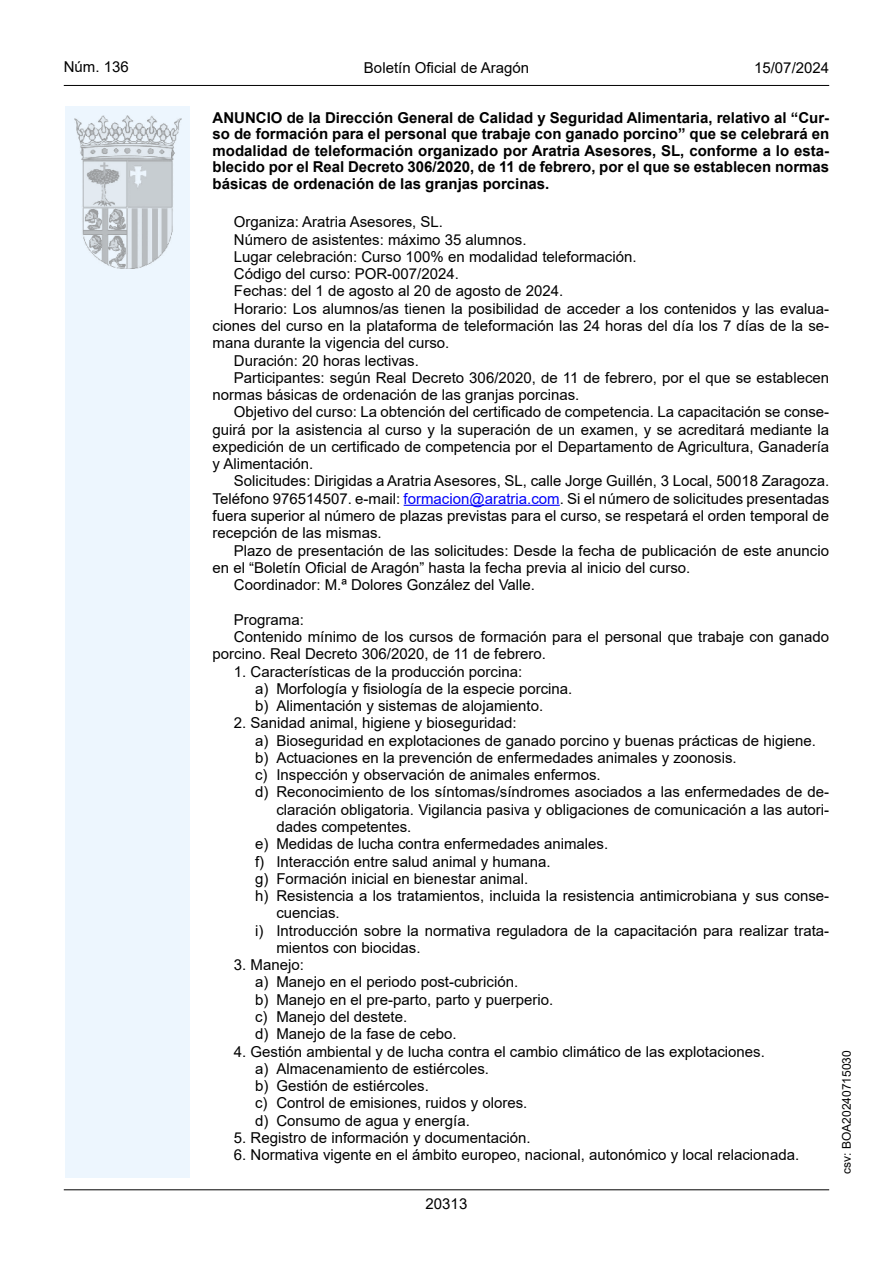
<style>
.page{position:relative;width:893px;height:1263px;background:#fff}
.page>*{position:absolute;margin:0;border:0;box-sizing:border-box;transform-origin:0 0}
.inicio_de_parrafo{font:15px/17.2px "Arial";color:#000;text-align:justify}
.Sangrado_02{font:15px/17.2px "Arial";color:#000}
.Titulo_text{font:700 15px/16.5px "Arial";color:#000;text-align:justify}
.estilo_head-c{font:15px "Arial";color:#000}
.estilo_head-d{font:15px "Arial MT2";color:#000}
.estilo_head-i{font:15px "Arial MT2";color:#000}
.numero_pagina{font:15px "Arial MT2";color:#000}
.estilo_head-i-2{font:12px "Arial MT2";color:#000}
.s1{color:#0000fa}
</style>
<div class="page">
<div style="left:65px;top:106px;width:125px;height:1072px;background:#edf6fe"></div>
<img style="left:75px;top:115px;width:106px;height:153px">
<hr style="left:64px;top:85px;width:765px;height:1px;background:#000">
<hr style="left:64px;top:1189px;width:765px;height:1px;background:#000">
<hr style="left:404px;top:505px;width:156px;height:1px;background:#0000fa">
<p class="estilo_head-i" style="left:64px;top:57px;width:67px">Núm. 136</p>
<p class="estilo_head-c" style="left:364px;top:57px;width:167px">Boletín Oficial de Aragón</p>
<p class="estilo_head-d" style="left:754px;top:57px;width:77px">15/07/2024</p>
<p class="Titulo_text" style="left:213px;top:110px;width:618px">ANUNCIO de la Dirección General de Calidad y Seguridad Alimentaria, relativo al “Cur&shy;so de formación para el personal que trabaje con ganado porcino” que se celebrará en modalidad de teleformación organizado por Aratria Asesores, SL, conforme a lo esta&shy;blecido por el Real Decreto 306/2020, de 11 de febrero, por el que se establecen normas básicas de ordenación de las granjas porcinas.</p>
<p class="inicio_de_parrafo" style="left:234px;top:213px;width:211px">Organiza: Aratria Asesores, SL.</p>
<p class="inicio_de_parrafo" style="left:234px;top:231px;width:294px">Número de asistentes: máximo 35 alumnos.</p>
<p class="inicio_de_parrafo" style="left:234px;top:248px;width:404px">Lugar celebración: Curso 100% en modalidad teleformación.</p>
<p class="inicio_de_parrafo" style="left:234px;top:265px;width:227px">Código del curso: POR-007/2024.</p>
<p class="inicio_de_parrafo" style="left:234px;top:282px;width:331px">Fechas: del 1 de agosto al 20 de agosto de 2024.</p>
<p class="inicio_de_parrafo" style="left:213px;top:300px;width:618px;text-indent:21px">Horario: Los alumnos/as tienen la posibilidad de acceder a los contenidos y las evalua&shy;ciones del curso en la plataforma de teleformación las 24 horas del día los 7 días de la se&shy;mana durante la vigencia del curso.</p>
<p class="inicio_de_parrafo" style="left:234px;top:351px;width:187px">Duración: 20 horas lectivas.</p>
<p class="inicio_de_parrafo" style="left:213px;top:369px;width:618px;text-indent:21px">Participantes: según Real Decreto 306/2020, de 11 de febrero, por el que se establecen normas básicas de ordenación de las granjas porcinas.</p>
<p class="inicio_de_parrafo" style="left:213px;top:403px;width:618px;text-indent:21px">Objetivo del curso: La obtención del certificado de competencia. La capacitación se conse&shy;guirá por la asistencia al curso y la superación de un examen, y se acreditará mediante la expedición de un certificado de competencia por el Departamento de Agricultura, Ganadería y Alimentación.</p>
<p class="inicio_de_parrafo" style="left:213px;top:472px;width:618px;text-indent:21px">Solicitudes: Dirigidas a Aratria Asesores, SL, calle Jorge Guillén, 3 Local, 50018 Zaragoza.<br>Teléfono 976514507. e-mail: <span class="s1">formacion@aratria.com</span>. Si el número de solicitudes presentadas fuera superior al número de plazas previstas para el curso, se respetará el orden temporal de recepción de las mismas.</p>
<p class="inicio_de_parrafo" style="left:213px;top:542px;width:618px;text-indent:21px">Plazo de presentación de las solicitudes: Desde la fecha de publicación de este anuncio en el “Boletín Oficial de Aragón” hasta la fecha previa al inicio del curso.</p>
<p class="inicio_de_parrafo" style="left:234px;top:576px;width:303px">Coordinador: M.ª Dolores González del Valle.</p>
<p class="inicio_de_parrafo" style="left:234px;top:611px;width:72px">Programa:</p>
<p class="inicio_de_parrafo" style="left:213px;top:628px;width:618px;text-indent:21px">Contenido mínimo de los cursos de formación para el personal que trabaje con ganado porcino. Real Decreto 306/2020, de 11 de febrero.</p>
<p class="inicio_de_parrafo" style="left:234px;top:663px;width:290px">1. Características de la producción porcina:</p>
<p class="Sangrado_02" style="left:255px;top:680px;width:319px">a) Morfología y fisiología de la especie porcina.</p>
<p class="Sangrado_02" style="left:255px;top:697px;width:290px">b) Alimentación y sistemas de alojamiento.</p>
<p class="inicio_de_parrafo" style="left:234px;top:714px;width:284px">2. Sanidad animal, higiene y bioseguridad:</p>
<p class="Sangrado_02" style="left:255px;top:732px;width:562px">a) Bioseguridad en explotaciones de ganado porcino y buenas prácticas de higiene.</p>
<p class="Sangrado_02" style="left:255px;top:749px;width:483px">b) Actuaciones en la prevención de enfermedades animales y zoonosis.</p>
<p class="Sangrado_02" style="left:255px;top:766px;width:347px">c) Inspección y observación de animales enfermos.</p>
<p class="Sangrado_02" style="left:276px;top:783px;width:554px;text-align:justify;text-indent:-21px">d) Reconocimiento de los síntomas/síndromes asociados a las enfermedades de de&shy;claración obligatoria. Vigilancia pasiva y obligaciones de comunicación a las autori&shy;dades competentes.</p>
<p class="Sangrado_02" style="left:255px;top:835px;width:355px">e) Medidas de lucha contra enfermedades animales.</p>
<p class="Sangrado_02" style="left:255px;top:852px;width:297px">f) Interacción entre salud animal y humana.</p>
<p class="Sangrado_02" style="left:255px;top:870px;width:275px">g) Formación inicial en bienestar animal.</p>
<p class="Sangrado_02" style="left:276px;top:887px;width:554px;text-indent:-21px">h) Resistencia a los tratamientos, incluida la resistencia antimicrobiana y sus conse&shy;cuencias.</p>
<p class="Sangrado_02" style="left:276px;top:922px;width:554px;text-indent:-21px">i) Introducción sobre la normativa reguladora de la capacitación para realizar trata&shy;mientos con biocidas.</p>
<p class="inicio_de_parrafo" style="left:234px;top:956px;width:72px">3. Manejo:</p>
<p class="Sangrado_02" style="left:255px;top:973px;width:265px">a) Manejo en el periodo post-cubrición.</p>
<p class="Sangrado_02" style="left:255px;top:991px;width:300px">b) Manejo en el pre-parto, parto y puerperio.</p>
<p class="Sangrado_02" style="left:255px;top:1008px;width:154px">c) Manejo del destete.</p>
<p class="Sangrado_02" style="left:255px;top:1025px;width:203px">d) Manejo de la fase de cebo.</p>
<p class="inicio_de_parrafo" style="left:234px;top:1042px;width:533px">4. Gestión ambiental y de lucha contra el cambio climático de las explotaciones.</p>
<p class="Sangrado_02" style="left:255px;top:1060px;width:235px">a) Almacenamiento de estiércoles.</p>
<p class="Sangrado_02" style="left:255px;top:1077px;width:175px">b) Gestión de estiércoles.</p>
<p class="Sangrado_02" style="left:255px;top:1094px;width:274px">c) Control de emisiones, ruidos y olores.</p>
<p class="Sangrado_02" style="left:255px;top:1112px;width:216px">d) Consumo de agua y energía.</p>
<p class="inicio_de_parrafo" style="left:234px;top:1129px;width:298px">5. Registro de información y documentación.</p>
<p class="inicio_de_parrafo" style="left:234px;top:1146px;width:567px">6. Normativa vigente en el ámbito europeo, nacional, autonómico y local relacionada.</p>
<p class="numero_pagina" style="left:426px;top:1193px;width:43px">20313</p>
<p class="estilo_head-i-2" style="left:838px;top:1174px;width:125px;rotate:-90deg">csv: BOA20240715030</p>
</div>
